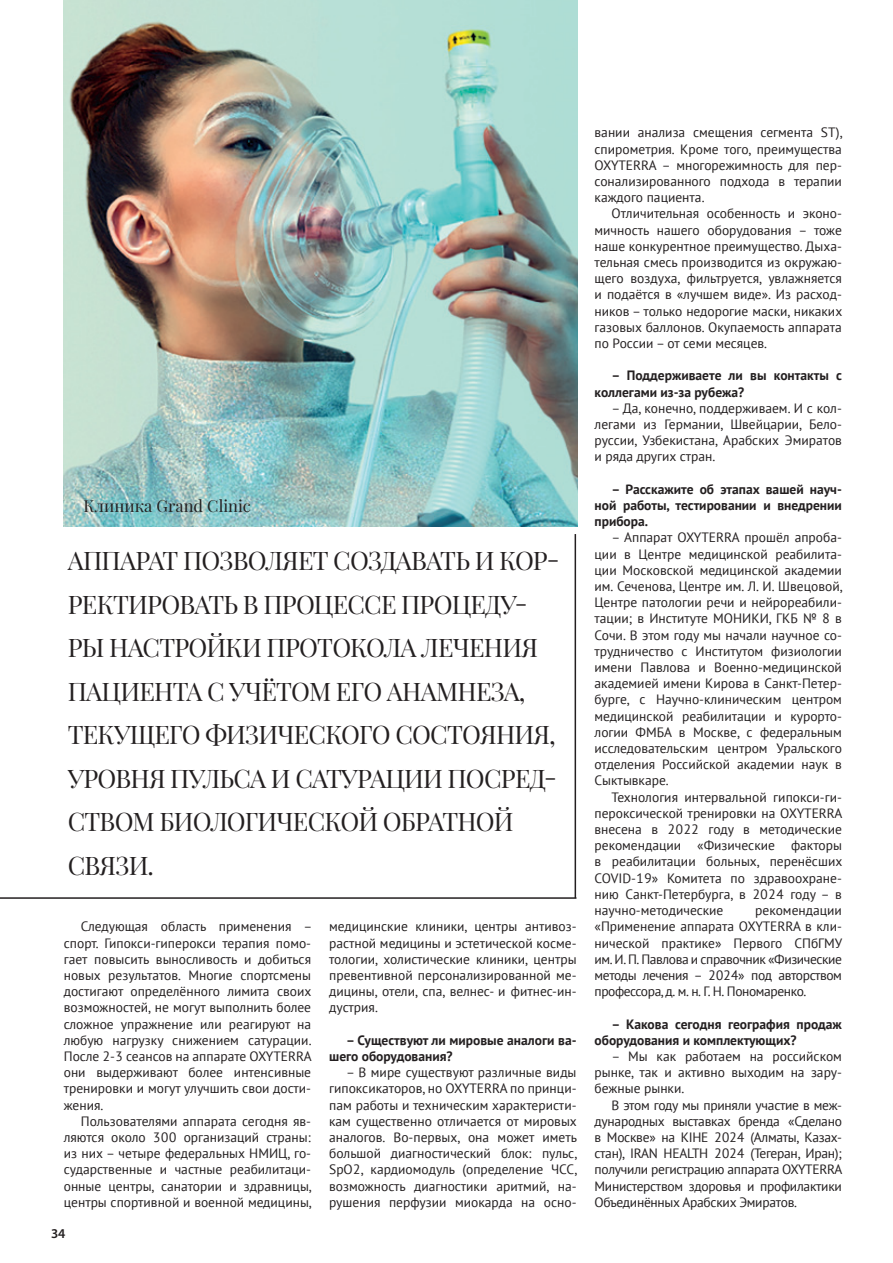
<style>
.page{position:relative;width:893px;height:1263px;background:#fff}
.page>*{position:absolute;margin:0;border:0;box-sizing:border-box;transform-origin:0 0}
.t1{font:25.5px/43.5px "Playfair Display";letter-spacing:-.03em;color:#231f20}
.t2{font:16.5px "Playfair Display";color:#231f20}
.t3{font:13.5px/16.2px "PT Sans";color:#231f20;text-align:justify}
.t4{font:700 13.5px/16.2px "PT Sans";color:#231f20}
.t5{font:600 13.5px "Myriad Pro";color:#231f20}
</style>
<div class="page">
<img style="left:64px;top:0;width:514px;height:526px">
<hr style="left:0;top:897px;width:576px;height:2px;background:#231f20">
<hr style="left:575px;top:534px;width:1px;height:364px;background:#231f20">
<p class="t2" style="left:84px;top:495px;width:169px">Клиника Grand Clinic</p>
<p class="t1" style="left:68px;top:539px;width:493px">АППАРАТ ПОЗВОЛЯЕТ СОЗДАВАТЬ И КОР-<br>РЕКТИРОВАТЬ В ПРОЦЕССЕ ПРОЦЕДУ-<br>РЫ НАСТРОЙКИ ПРОТОКОЛА ЛЕЧЕНИЯ<br>ПАЦИЕНТА С УЧЁТОМ ЕГО АНАМНЕЗА,<br>ТЕКУЩЕГО ФИЗИЧЕСКОГО СОСТОЯНИЯ,<br>УРОВНЯ ПУЛЬСА И САТУРАЦИИ ПОСРЕД-<br>СТВОМ БИОЛОГИЧЕСКОЙ ОБРАТНОЙ<br>СВЯЗИ.</p>
<p class="t3" style="left:64px;top:918px;width:250px;text-indent:17px">Следующая область применения – спорт. Гипокси-гиперокси терапия помо&shy;гает повысить выносливость и добиться новых результатов. Многие спортсмены достигают определённого лимита своих возможностей, не могут выполнить более сложное упражнение или реагируют на любую нагрузку снижением сатурации.<br>После 2-3 сеансов на аппарате OXYTERRA они выдерживают более интенсивные тренировки и могут улучшить свои дости&shy;жения.</p>
<p class="t3" style="left:64px;top:1112px;width:249px;text-indent:17px">Пользователями аппарата сегодня яв&shy;ляются около 300 организаций страны: из них – четыре федеральных НМИЦ, го&shy;сударственные и частные реабилитаци&shy;онные центры, санатории и здравницы, центры спортивной и военной медицины,</p>
<p class="t5" style="left:51px;top:1224px;width:16px">34</p>
<p class="t3" style="left:329px;top:918px;width:249px">медицинские клиники, центры антивоз&shy;растной медицины и эстетической косме&shy;тологии, холистические клиники, центры превентивной персонализированной ме&shy;дицины, отели, спа, велнес- и фитнес-ин&shy;дустрия.</p>
<p class="t4" style="left:329px;top:1031px;width:249px;text-indent:17px">– Существуют ли мировые аналоги ва&shy;шего оборудования?</p>
<p class="t3" style="left:329px;top:1064px;width:249px;text-indent:17px">– В мире существуют различные виды гипоксикаторов, но OXYTERRA по принци&shy;пам работы и техническим характеристи&shy;кам существенно отличается от мировых аналогов. Во-первых, она может иметь большой диагностический блок: пульс, SpO2, кардиомодуль (определение ЧСС, возможность диагностики аритмий, на&shy;рушения перфузии миокарда на осно-</p>
<p class="t3" style="left:595px;top:124px;width:249px">вании анализа смещения сегмента ST), спирометрия. Кроме того, преимущества OXYTERRA – многорежимность для пер&shy;сонализированного подхода в терапии каждого пациента.</p>
<p class="t3" style="left:595px;top:205px;width:249px;text-indent:17px">Отличительная особенность и эконо&shy;мичность нашего оборудования – тоже наше конкурентное преимущество. Дыха&shy;тельная смесь производится из окружаю&shy;щего воздуха, фильтруется, увлажняется и подаётся в «лучшем виде». Из расход&shy;ников – только недорогие маски, никаких газовых баллонов. Окупаемость аппарата по России – от семи месяцев.</p>
<p class="t4" style="left:595px;top:367px;width:249px;text-indent:17px">– Поддерживаете ли вы контакты с коллегами из-за рубежа?</p>
<p class="t3" style="left:595px;top:400px;width:249px;text-indent:17px">– Да, конечно, поддерживаем. И с кол&shy;легами из Германии, Швейцарии, Бело&shy;руссии, Узбекистана, Арабских Эмиратов и ряда других стран.</p>
<p class="t4" style="left:595px;top:481px;width:249px;text-align:justify;text-indent:17px">– Расскажите об этапах вашей науч&shy;ной работы, тестировании и внедрении прибора.</p>
<p class="t3" style="left:595px;top:529px;width:249px;text-indent:17px">– Аппарат OXYTERRA прошёл апроба&shy;ции в Центре медицинской реабилита&shy;ции Московской медицинской академии им. Сеченова, Центре им. Л. И. Швецовой, Центре патологии речи и нейрореабили&shy;тации; в Институте МОНИКИ, ГКБ № 8 в Сочи. В этом году мы начали научное со&shy;трудничество с Институтом физиологии имени Павлова и Военно-медицинской академией имени Кирова в Санкт-Петер&shy;бурге, с Научно-клиническим центром медицинской реабилитации и курорто&shy;логии ФМБА в Москве, с федеральным исследовательским центром Уральского отделения Российской академии наук в Сыктывкаре.</p>
<p class="t3" style="left:595px;top:788px;width:249px;text-indent:17px">Технология интервальной гипокси-ги&shy;пероксической тренировки на OXYTERRA внесена в 2022 году в методические рекомендации «Физические факторы в реабилитации больных, перенёсших COVID-19» Комитета по здравоохране&shy;нию Санкт-Петербурга, в 2024 году – в научно-методические</p>
<p class="t3" style="left:595px;top:902px;width:249px;text-indent:161px">рекомендации «Применение аппарата OXYTERRA в кли&shy;нической практике» Первого СПбГМУ им. И. П. Павлова и справочник «Физические методы лечения – 2024» под авторством профессора, д. м. н. Г. Н. Пономаренко.</p>
<p class="t4" style="left:595px;top:1015px;width:249px;text-indent:17px">– Какова сегодня география продаж оборудования и комплектующих?</p>
<p class="t3" style="left:595px;top:1048px;width:249px;text-indent:17px">– Мы как работаем на российском рынке, так и активно выходим на зару&shy;бежные рынки.</p>
<p class="t3" style="left:595px;top:1096px;width:249px;text-indent:17px">В этом году мы приняли участие в меж&shy;дународных выставках бренда «Сделано в Москве» на KIHE 2024 (Алматы, Казах&shy;стан), IRAN HEALTH 2024 (Тегеран, Иран); получили регистрацию аппарата OXYTERRA Министерством здоровья и профилактики Объединённых Арабских Эмиратов.</p>
</div>
